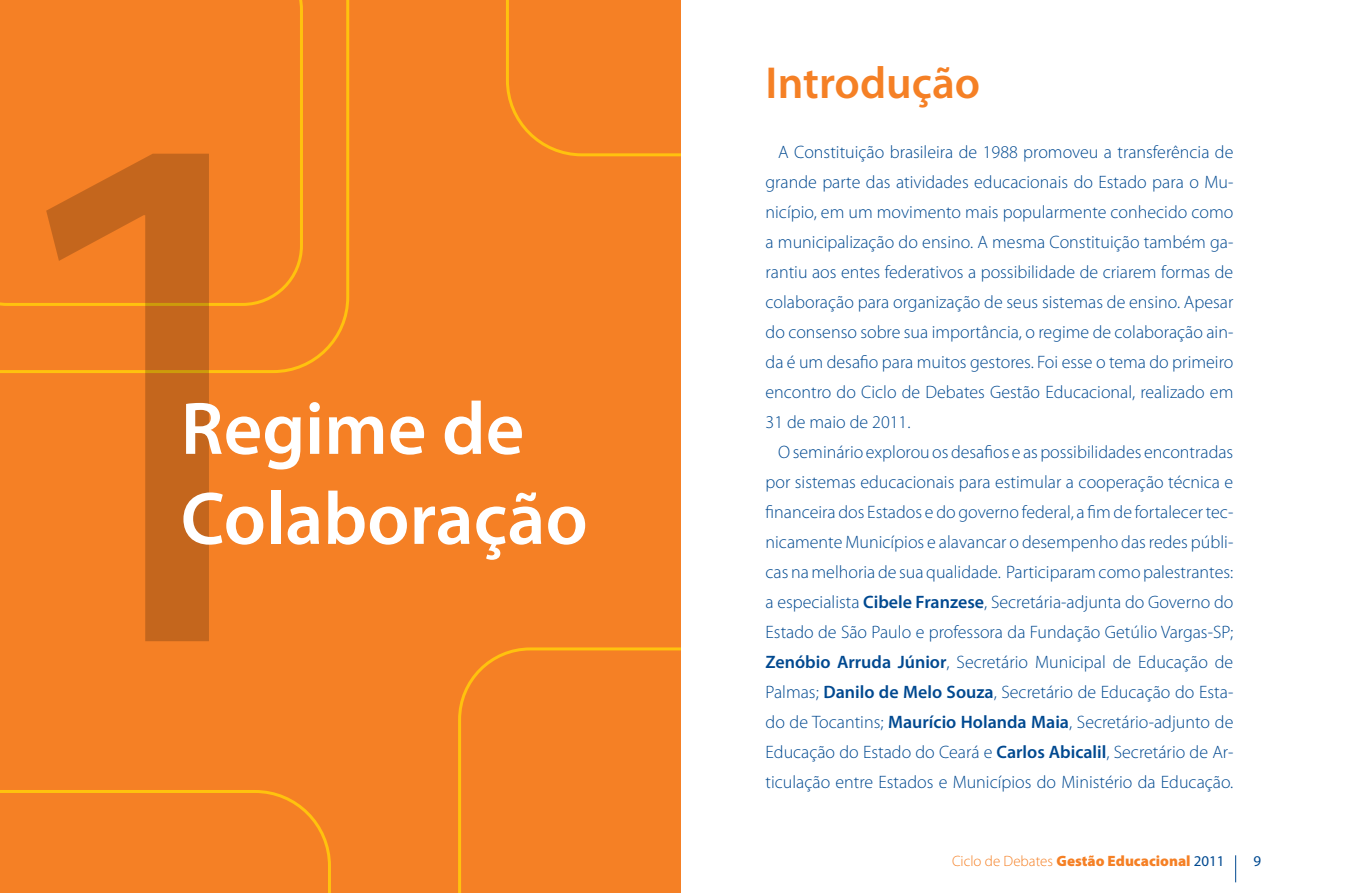
<style>
.page{position:relative;width:1361px;height:893px;background:#fff}
.page>*{position:absolute;margin:0;border:0;box-sizing:border-box;transform-origin:0 0}
.t1{font:600 75px/90px "Myriad Pro";color:#fff}
.t2{font:600 45px "Myriad Pro";color:#f58025}
.t3{font:300 18px/30px "Myriad Pro";color:#004990;text-align:justify}
.t4{font:900 15px "Myriad Pro";color:#f58025}
.t5{font:15px "Myriad Pro";color:#004990}
.s1{font-weight:600}
.s2{font-weight:300}
.s3{font-weight:400;color:#004990}
</style>
<div class="page">
<div style="left:0;top:0;width:680px;height:893px;background:#f58025"></div>
<svg style="left:412px;top:619px;width:20px;height:11px"></svg>
<div style="left:0;top:790px;width:331px;height:103px;background:#f58025"></div>
<svg style="left:1235px;top:855px;width:1px;height:27px"></svg>
<svg style="left:46px;top:154px;width:163px;height:487px;background:#de7421"></svg>
<h1 class="t1" style="left:181px;top:382px;width:408px">Regime de<br>Colaboração</h1>
<h2 class="t2" style="left:765px;top:54px;width:216px">Introdução</h2>
<p class="t3" style="left:765px;top:136px;width:469px;text-indent:13px">A Constituição brasileira de 1988 promoveu a transferência de grande parte das atividades educacionais do Estado para o Mu&shy;nicípio, em um movimento mais popularmente conhecido como a municipalização do ensino. A mesma Constituição também ga&shy;rantiu aos entes federativos a possibilidade de criarem formas de colaboração para organização de seus sistemas de ensino. Apesar do consenso sobre sua importância, o regime de colaboração ain&shy;da é um desafio para muitos gestores. Foi esse o tema do primeiro encontro do Ciclo de Debates Gestão Educacional, realizado em 31 de maio de 2011.</p>
<p class="t3" style="left:765px;top:436px;width:469px;text-indent:13px">O seminário explorou os desafios e as possibilidades encontradas por sistemas educacionais para estimular a cooperação técnica e financeira dos Estados e do governo federal, a fim de fortalecer tec&shy;nicamente Municípios e alavancar o desempenho das redes públi&shy;cas na melhoria de sua qualidade. Participaram como palestrantes: a especialista <span class="s1">Cibele Franzese</span>, Secretária-adjunta do Governo do Estado de São Paulo e professora da Fundação Getúlio Vargas-SP; <span class="s1">Zenóbio Arruda Júnior</span>, Secretário Municipal de Educação de Palmas; <span class="s1">Danilo de Melo Souza</span>, Secretário de Educação do Esta&shy;do de Tocantins; <span class="s1">Maurício Holanda Maia</span>, Secretário-adjunto de Educação do Estado do Ceará e <span class="s1">Carlos Abicalil</span>, Secretário de Ar&shy;ticulação entre Estados e Municípios do Ministério da Educação.</p>
<p class="t4" style="left:952px;top:851px;width:274px"><span class="s2">Ciclo de Debates</span> Gestão Educacional <span class="s3">2011</span></p>
<p class="t5" style="left:1253px;top:852px;width:9px">9</p>
</div>
